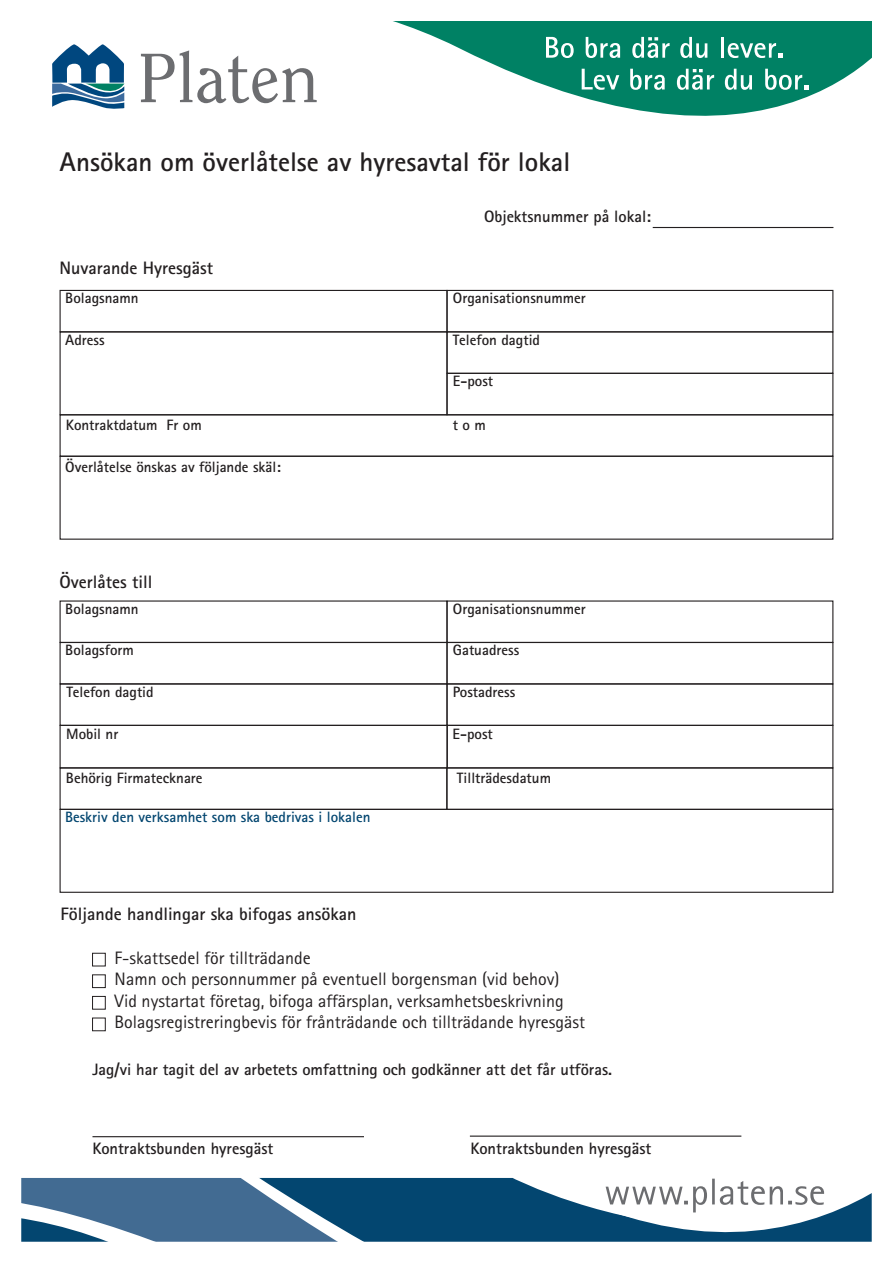
<style>
.page{position:relative;width:893px;height:1263px;background:#fff}
.page>*{position:absolute;margin:0;border:0;box-sizing:border-box;transform-origin:0 0}
.ingress{font:700 27px "Rotis Sans Serif Std";color:#231f20}
.t1{font:18px "Rotis Sans Serif Std";color:#231f20}
.ingress-2{font:700 18px "Rotis Sans Serif Std";color:#231f20}
.ingress-3{font:700 16.5px "Rotis Sans Serif Std";color:#231f20}
.ingress-4{font:700 15px "Rotis Sans Serif Std";color:#231f20}
.ingress-5{font:700 15px "Rotis Sans Serif Std";color:#034670}
</style>
<div class="page">
<svg style="left:141px;top:50px;width:176px;height:53px"></svg>
<svg style="left:52px;top:44px;width:72px;height:65px"></svg>
<svg style="left:21px;top:1178px;width:287px;height:64px;background:#557b9d"></svg>
<svg style="left:393px;top:21px;width:479px;height:95px;fill:#008164"></svg>
<svg style="left:546px;top:37px;width:28px;height:21px"></svg>
<svg style="left:586px;top:37px;width:34px;height:21px"></svg>
<svg style="left:632px;top:37px;width:38px;height:21px"></svg>
<svg style="left:680px;top:37px;width:27px;height:21px"></svg>
<hr style="left:721px;top:37px;width:3px;height:21px;background:#fff">
<svg style="left:728px;top:43px;width:54px;height:15px"></svg>
<svg style="left:582px;top:69px;width:37px;height:21px"></svg>
<svg style="left:630px;top:69px;width:35px;height:21px"></svg>
<svg style="left:677px;top:69px;width:37px;height:21px"></svg>
<svg style="left:725px;top:69px;width:27px;height:21px"></svg>
<svg style="left:765px;top:69px;width:43px;height:21px"></svg>
<svg style="left:308px;top:1178px;width:564px;height:64px"></svg>
<div style="left:60px;top:290px;width:388px;height:42px;border:1px solid #231f20"></div>
<div style="left:60px;top:331px;width:388px;height:84px;border:1px solid #231f20"></div>
<div style="left:60px;top:414px;width:773px;height:43px;border:1px solid #231f20"></div>
<div style="left:60px;top:456px;width:773px;height:84px;border:1px solid #231f20"></div>
<hr style="left:92px;top:1136px;width:272px;height:1px;background:#231f20">
<hr style="left:470px;top:1135px;width:271px;height:2px;background:#231f20">
<hr style="left:653px;top:227px;width:180px;height:1px;background:#231f20">
<div style="left:446px;top:290px;width:387px;height:42px;border:1px solid #231f20"></div>
<div style="left:446px;top:331px;width:387px;height:43px;border:1px solid #231f20"></div>
<div style="left:446px;top:373px;width:387px;height:42px;border:1px solid #231f20"></div>
<div style="left:60px;top:642px;width:388px;height:42px;border:1px solid #231f20"></div>
<div style="left:60px;top:767px;width:388px;height:43px;border:1px solid #231f20"></div>
<div style="left:60px;top:809px;width:773px;height:84px;border:1px solid #231f20"></div>
<div style="left:446px;top:642px;width:387px;height:42px;border:1px solid #231f20"></div>
<div style="left:446px;top:683px;width:387px;height:43px;border:1px solid #231f20"></div>
<div style="left:60px;top:683px;width:388px;height:43px;border:1px solid #231f20"></div>
<div style="left:447px;top:725px;width:386px;height:43px;border:1px solid #231f20"></div>
<div style="left:60px;top:725px;width:388px;height:43px;border:1px solid #231f20"></div>
<div style="left:92px;top:953px;width:14px;height:13px;border:1px solid #231f20"></div>
<div style="left:92px;top:974px;width:14px;height:14px;border:1px solid #231f20"></div>
<div style="left:92px;top:996px;width:14px;height:13px;border:1px solid #231f20"></div>
<div style="left:92px;top:1018px;width:14px;height:13px;border:1px solid #231f20"></div>
<div style="left:446px;top:767px;width:387px;height:43px;border:1px solid #231f20"></div>
<p class="ingress" style="left:60px;top:145px;width:512px">Ansökan om överlåtelse av hyresavtal för lokal</p>
<p class="ingress-2" style="left:60px;top:256px;width:155px">Nuvarande Hyresgäst</p>
<p class="ingress-4" style="left:65px;top:289px;width:75px">Bolagsnamn</p>
<p class="ingress-4" style="left:65px;top:330px;width:41px">Adress</p>
<p class="ingress-3" style="left:484px;top:206px;width:169px">Objektsnummer på lokal:</p>
<p class="ingress-4" style="left:453px;top:289px;width:135px">Organisationsnummer</p>
<p class="ingress-4" style="left:453px;top:330px;width:89px">Telefon dagtid</p>
<p class="ingress-4" style="left:453px;top:372px;width:42px">E-post</p>
<p class="ingress-4" style="left:66px;top:415px;width:137px">Kontraktdatum Fr om</p>
<p class="ingress-4" style="left:453px;top:415px;width:35px">t o m</p>
<p class="ingress-4" style="left:65px;top:458px;width:217px">Överlåtelse önskas av följande skäl:</p>
<p class="ingress-2" style="left:60px;top:571px;width:94px">Överlåtes till</p>
<p class="ingress-4" style="left:65px;top:599px;width:75px">Bolagsnamn</p>
<p class="ingress-4" style="left:65px;top:641px;width:70px">Bolagsform</p>
<p class="ingress-4" style="left:453px;top:599px;width:135px">Organisationsnummer</p>
<p class="ingress-4" style="left:453px;top:641px;width:68px">Gatuadress</p>
<p class="ingress-4" style="left:66px;top:682px;width:89px">Telefon dagtid</p>
<p class="ingress-4" style="left:453px;top:682px;width:64px">Postadress</p>
<p class="ingress-4" style="left:66px;top:725px;width:54px">Mobil nr</p>
<p class="ingress-4" style="left:453px;top:725px;width:42px">E-post</p>
<p class="ingress-4" style="left:66px;top:768px;width:138px">Behörig Firmatecknare</p>
<p class="ingress-5" style="left:65px;top:808px;width:307px">Beskriv den verksamhet som ska bedrivas i lokalen</p>
<p class="ingress-4" style="left:457px;top:768px;width:96px">Tillträdesdatum</p>
<p class="ingress-2" style="left:61px;top:903px;width:297px">Följande handlingar ska bifogas ansökan</p>
<p class="t1" style="left:115px;top:947px;width:198px">F-skattsedel för tillträdande</p>
<p class="t1" style="left:115px;top:968px;width:446px">Namn och personnummer på eventuell borgensman (vid behov)</p>
<p class="t1" style="left:115px;top:990px;width:451px">Vid nystartat företag, bifoga affärsplan, verksamhetsbeskrivning</p>
<p class="t1" style="left:115px;top:1012px;width:472px">Bolagsregistreringbevis för frånträdande och tillträdande hyresgäst</p>
<p class="ingress-3" style="left:92px;top:1058px;width:521px">Jag/vi har tagit del av arbetets omfattning och godkänner att det får utföras.</p>
<p class="ingress-3" style="left:92px;top:1138px;width:182px">Kontraktsbunden hyresgäst</p>
<p class="ingress-3" style="left:470px;top:1138px;width:182px">Kontraktsbunden hyresgäst</p>
</div>
